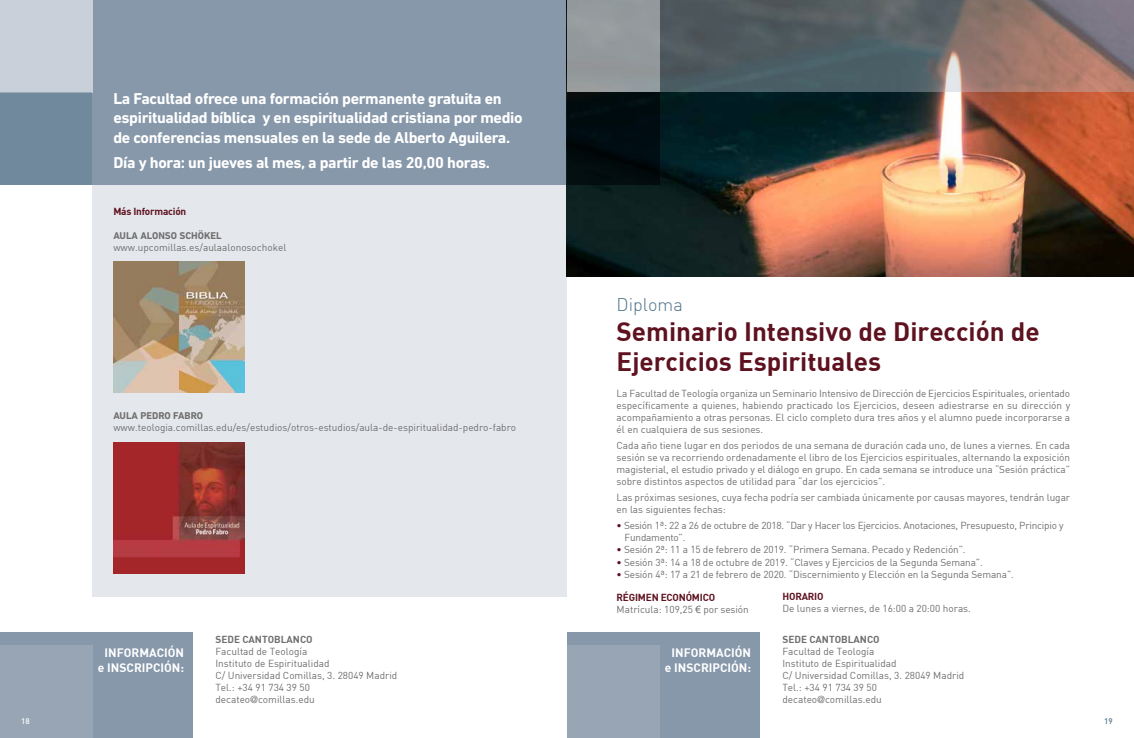
<style>
.page{position:relative;width:1134px;height:738px;background:#fff}
.page>*{position:absolute;margin:0;border:0;box-sizing:border-box;transform-origin:0 0}
.t1{font:26px/30px "DIN Bold";color:#5e111f}
.t2{font:18px "DIN Light Alternate";color:#50748a}
.t3{font:700 16px/19.2px "DIN Next LT Pro";letter-spacing:-.02em;color:#fff}
.t4{font:12px/14.4px "DIN Bold";color:#fff;text-align:center}
.t5{font:10px/12px "DIN";color:#706f6f}
.t6{font:10px/12px "DIN";letter-spacing:-.02em;color:#706f6f}
.t7{font:10px "DIN Bold";letter-spacing:-.02em;color:#5e111f}
.t8{font:700 10px "DIN Next LT Pro";color:#706f6f}
.t9{font:10px "DIN Bold";color:#706f6f}
.t10{font:500 8px "DIN";color:#fff}
.t11{font:500 8px "DIN";color:#50748a}
.s1{color:#5e111f}
.s2{font-family:"Arial"}
.s3{font-family:"Helvetica Neue LT Std"}
</style>
<div class="page">
<div style="left:0;top:632px;width:193px;height:105px;background:#8698aa"></div>
<div style="left:567px;top:632px;width:193px;height:105px;background:#8698aa"></div>
<div style="left:0;top:645px;width:92px;height:92px;background:#97a5b5"></div>
<div style="left:567px;top:645px;width:92px;height:92px;background:#97a5b5"></div>
<div style="left:92px;top:184px;width:475px;height:412px;background:#e4e7ec"></div>
<div style="left:0;top:0;width:567px;height:184px;background:#8698aa"></div>
<div style="left:0;top:0;width:92px;height:92px;background:#cad0d9"></div>
<div style="left:0;top:92px;width:92px;height:92px;background:#70899d"></div>
<img style="left:567px;top:92px;width:567px;height:184px">
<svg style="left:659px;top:0;width:475px;height:92px;background:#6c6869"></svg>
<div style="left:567px;top:0;width:92px;height:92px;background:#93999c"></div>
<div style="left:567px;top:92px;width:92px;height:92px;background:#000c0f"></div>
<img style="left:113px;top:261px;width:131px;height:131px">
<img style="left:113px;top:442px;width:131px;height:131px">
<h3 class="t3" style="left:113px;top:89px;width:411px">La Facultad ofrece una formación permanente gratuita en espiritualidad bíblica y en espiritualidad cristiana por medio de conferencias mensuales en la sede de Alberto Aguilera.</h3>
<h3 class="t3" style="left:113px;top:152px;width:378px">Día y hora: un jueves al mes, a partir de las 20,00 horas.</h3>
<p class="t7" style="left:113px;top:205px;width:74px">Más Información</p>
<p class="t8" style="left:113px;top:229px;width:110px">AULA ALONSO SCHÖKEL</p>
<p class="t5" style="left:113px;top:241px;width:174px">www.upcomillas.es/aulaalonosochokel</p>
<p class="t8" style="left:113px;top:409px;width:91px">AULA PEDRO FABRO</p>
<p class="t5" style="left:113px;top:421px;width:404px">www.teologia.comillas.edu/es/estudios/otros-estudios/aula-de-espiritualidad-pedro-fabro</p>
<h2 class="t2" style="left:617px;top:293px;width:68px">Diploma</h2>
<h1 class="t1" style="left:617px;top:315px;width:424px">Seminario Intensivo de Dirección de<br>Ejercicios Espirituales</h1>
<p class="t5" style="left:617px;top:386px;width:455px;text-align:justify">La Facultad de Teología organiza un Seminario Intensivo de Dirección de Ejercicios Espirituales, orientado específicamente a quienes, habiendo practicado los Ejercicios, deseen adiestrarse en su dirección y acompañamiento a otras personas. El ciclo completo dura tres años y el alumno puede incorporarse a él en cualquiera de sus sesiones.</p>
<p class="t5" style="left:617px;top:438px;width:455px;text-align:justify">Cada año tiene lugar en dos periodos de una semana de duración cada uno, de lunes a viernes. En cada sesión se va recorriendo ordenadamente el libro de los Ejercicios espirituales, alternando la exposición magisterial, el estudio privado y el diálogo en grupo. En cada semana se introduce una “Sesión práctica” sobre distintos aspectos de utilidad para “dar los ejercicios”.</p>
<p class="t5" style="left:617px;top:491px;width:455px">Las próximas sesiones, cuya fecha podría ser cambiada únicamente por causas mayores, tendrán lugar en las siguientes fechas:</p>
<p class="t6" style="left:624px;top:519px;width:440px;text-indent:-8px"><span class="s1">•</span> Sesión 1ª: 22 a 26 de octubre de 2018. “Dar y Hacer los Ejercicios. Anotaciones, Presupuesto, Principio y<br>Fundamento”.</p>
<p class="t5" style="left:617px;top:543px;width:351px"><span class="s1">•</span> Sesión 2ª: 11 a 15 de febrero de 2019. “Primera Semana. Pecado y Redención”.</p>
<p class="t5" style="left:617px;top:555px;width:368px"><span class="s1">•</span> Sesión 3ª: 14 a 18 de octubre de 2019. “Claves y Ejercicios de la Segunda Semana”.</p>
<p class="t5" style="left:617px;top:567px;width:399px"><span class="s1">•</span> Sesión 4ª: 17 a 21 de febrero de 2020. “Discernimiento y Elección en la Segunda Semana”.</p>
<p class="t7" style="left:617px;top:590px;width:100px">RÉGIMEN ECONÓMICO</p>
<p class="t5" style="left:617px;top:602px;width:134px">Matrícula: 109,25 <span class="s2">€</span> por sesión</p>
<p class="t7" style="left:782px;top:589px;width:43px">HORARIO</p>
<p class="t5" style="left:782px;top:602px;width:190px">De lunes a viernes, de 16:00 a 20:00 horas.</p>
<p class="t9" style="left:215px;top:632px;width:99px">SEDE CANTOBLANCO</p>
<p class="t5" style="left:215px;top:644px;width:183px">Facultad de Teología<br>Instituto de Espiritualidad<br>C/ Universidad Comillas, 3. 28049 Madrid<br>Tel.: +34 91 734 39 50 decateo<span class="s3">@</span>comillas.edu</p>
<p class="t4" style="left:98px;top:644px;width:88px">INFORMACIÓN e INSCRIPCIÓN:</p>
<p class="t4" style="left:665px;top:644px;width:88px">INFORMACIÓN e INSCRIPCIÓN:</p>
<p class="t9" style="left:782px;top:632px;width:99px">SEDE CANTOBLANCO</p>
<p class="t5" style="left:782px;top:644px;width:183px">Facultad de Teología<br>Instituto de Espiritualidad<br>C/ Universidad Comillas, 3. 28049 Madrid<br>Tel.: +34 91 734 39 50 decateo<span class="s3">@</span>comillas.edu</p>
<p class="t10" style="left:21px;top:715px;width:10px">18</p>
<p class="t11" style="left:1104px;top:715px;width:10px">19</p>
</div>
